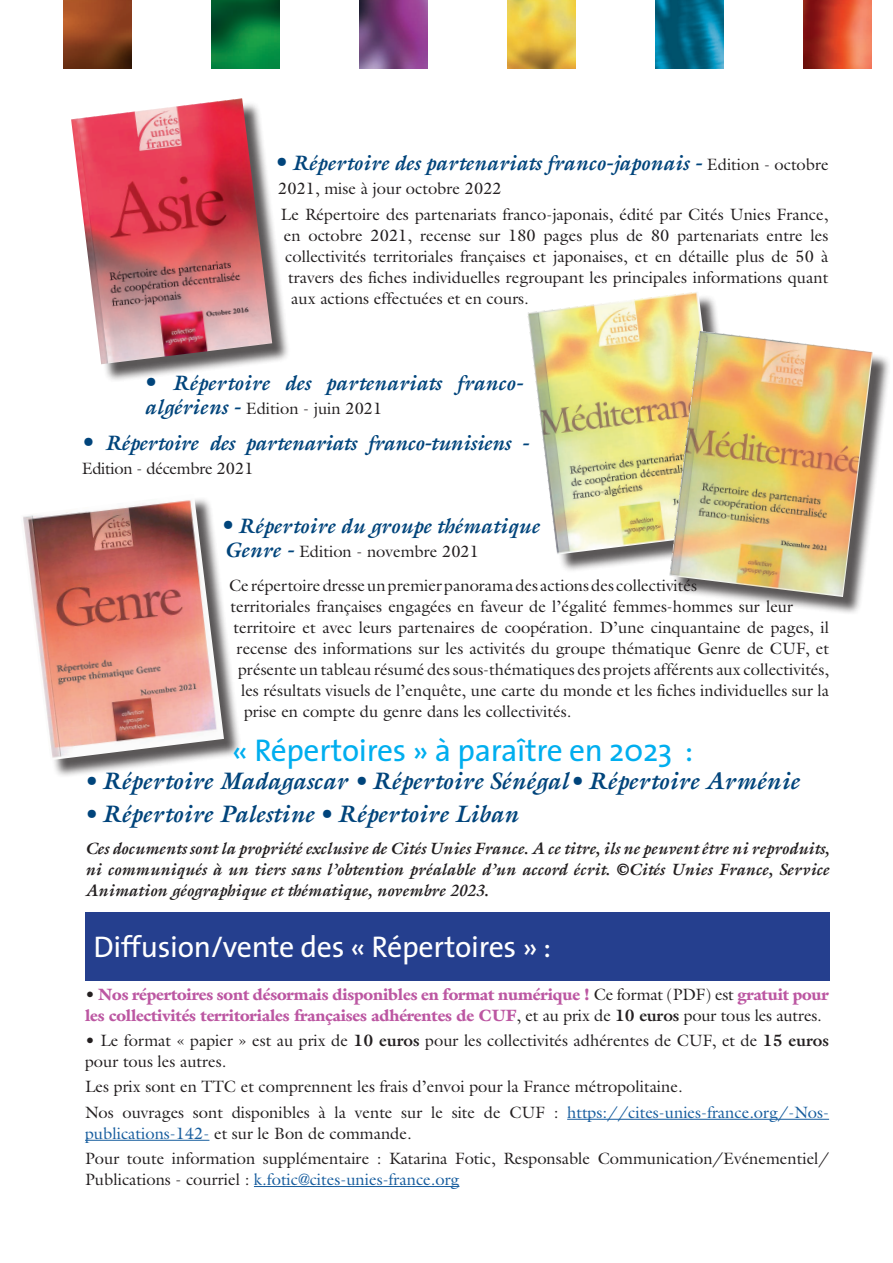
<style>
.page{position:relative;width:893px;height:1263px;background:#fff}
.page>*{position:absolute;margin:0;border:0;box-sizing:border-box;transform-origin:0 0}
.t1{font:31.5px "The Sans";letter-spacing:-.01em;color:#00aeef}
.t2{font:30px "The Sans";letter-spacing:-.01em;color:#fff}
.t3{font:italic 700 24px "Galliard Std";color:#00447b}
.t4{font:italic 700 21px "Galliard Std";color:#00447b}
.t5{font:italic 700 21px "Galliard Std";letter-spacing:-.02em;color:#00447b}
.t6{font:16.5px/25.2px "Galliard Std";color:#231f20}
.t7{font:italic 700 16.5px/21px "Galliard Std";color:#231f20;text-align:justify}
.t8{font:900 16.5px/21px "Galliard Std";letter-spacing:-.01em;color:#bc57a2}
.t9{font:16.5px "Galliard Std";color:#175d9e}
.t10{font:16.5px "Galliard Std";letter-spacing:-.02em;color:#231f20}
.s1{font-size:24px}
.s2{font-weight:400;font-style:normal;font-size:16.5px;color:#231f20}
.s3{font-weight:700;font-style:italic;font-size:21px;color:#00447b}
.s4{font-weight:400;color:#231f20}
.s5{font-weight:700;color:#231f20}
.s6{font-weight:700}
.s7{color:#175d9e}
.s8{color:#231f20}
</style>
<div class="page">
<img style="left:360px;top:0;width:68px;height:68px">
<img style="left:508px;top:0;width:68px;height:68px">
<img style="left:804px;top:0;width:68px;height:68px">
<img style="left:212px;top:0;width:68px;height:68px">
<img style="left:64px;top:0;width:68px;height:68px">
<img style="left:656px;top:0;width:68px;height:68px">
<div style="left:23px;top:497px;width:219px;height:281px;background:#231f20;opacity:.75"></div>
<img style="left:23px;top:497px;width:201px;height:263px">
<div style="left:530px;top:295px;width:216px;height:278px;background:#231f20;opacity:.75"></div>
<img style="left:527px;top:292px;width:201px;height:263px">
<hr style="left:567px;top:1119px;width:262px;height:1px;background:#175d9e">
<hr style="left:85px;top:1140px;width:124px;height:1px;background:#175d9e">
<hr style="left:254px;top:1186px;width:205px;height:1px;background:#175d9e">
<div style="left:85px;top:912px;width:744px;height:68px;background:#253f8e"></div>
<div style="left:672px;top:334px;width:219px;height:281px;background:#231f20;opacity:.75"></div>
<img style="left:669px;top:331px;width:204px;height:266px">
<div style="left:74px;top:101px;width:216px;height:282px;background:#231f20;opacity:.75"></div>
<img style="left:71px;top:98px;width:201px;height:266px">
<p class="t4" style="left:275px;top:150px;width:555px"><span class="s1">•</span> Répertoire des partenariats franco-japonais - <span class="s2">Edition - octobre</span></p>
<p class="t6" style="left:278px;top:176px;width:552px">2021, mise à jour octobre 2022<br>Le Répertoire des partenariats franco-japonais, édité par Cités Unies France,</p>
<p class="t6" style="left:284px;top:222px;width:546px">en octobre 2021, recense sur 180 pages plus de 80 partenariats entre les</p>
<p class="t6" style="left:285px;top:243px;width:545px">collectivités territoriales françaises et japonaises, et en détaille plus de 50 à</p>
<p class="t6" style="left:288px;top:264px;width:541px">travers des fiches individuelles regroupant les principales informations quant</p>
<p class="t6" style="left:291px;top:285px;width:239px">aux actions effectuées et en cours.</p>
<p class="t4" style="left:145px;top:369px;width:380px"><span class="s1">•</span> Répertoire des partenariats franco-</p>
<p class="t6" style="left:145px;top:395px;width:239px"><span class="s3">algériens -</span> Edition - juin 2021</p>
<p class="t5" style="left:82px;top:430px;width:448px"><span class="s1">•</span> Répertoire des partenariats franco-tunisiens -</p>
<p class="t10" style="left:82px;top:458px;width:173px">Edition - décembre 2021</p>
<p class="t4" style="left:221px;top:512px;width:320px"><span class="s1">•</span> Répertoire du groupe thématique</p>
<p class="t6" style="left:224px;top:534px;width:474px;line-height:34.3px"><span class="s3">Genre -</span> Edition - novembre 2021<br>Ce répertoire dresse un premier panorama des actions des collectivités</p>
<p class="t6" style="left:231px;top:594px;width:564px">territoriales françaises engagées en faveur de l’égalité femmes-hommes sur leur</p>
<p class="t6" style="left:234px;top:615px;width:597px">territoire et avec leurs partenaires de coopération. D’une cinquantaine de pages, il</p>
<p class="t6" style="left:237px;top:636px;width:594px">recense des informations sur les activités du groupe thématique Genre de CUF, et</p>
<p class="t6" style="left:238px;top:657px;width:592px">présente un tableau résumé des sous-thématiques des projets afférents aux collectivités,</p>
<p class="t6" style="left:241px;top:678px;width:590px">les résultats visuels de l’enquête, une carte du monde et les fiches individuelles sur la</p>
<p class="t6" style="left:244px;top:699px;width:329px">prise en compte du genre dans les collectivités.</p>
<h1 class="t1" style="left:232px;top:724px;width:463px">« Répertoires » à paraître en 2023 :</h1>
<h3 class="t3" style="left:85px;top:766px;width:716px">• Répertoire Madagascar • Répertoire Sénégal • Répertoire Arménie</h3>
<h3 class="t3" style="left:85px;top:798px;width:435px">• Répertoire Palestine • Répertoire Liban</h3>
<p class="t7" style="left:85px;top:838px;width:746px">Ces documents sont la propriété exclusive de Cités Unies France. A ce titre, ils ne peuvent être ni reproduits, ni communiqués à un tiers sans l’obtention préalable d’un accord écrit. ©Cités Unies France, Service Animation géographique et thématique, novembre 2023.</p>
<h2 class="t2" style="left:94px;top:922px;width:459px">Diffusion/vente des « Répertoires » :</h2>
<p class="t8" style="left:85px;top:984px;width:746px"><span class="s4">•</span> Nos répertoires sont désormais disponibles en format numérique ! <span class="s4">Ce format (PDF) est</span> gratuit pour les collectivités territoriales françaises adhérentes de CUF<span class="s4">, et au prix de</span> <span class="s5">10 euros</span> <span class="s4">pour tous les autres.</span></p>
<p class="t6" style="left:85px;top:1030px;width:746px;line-height:21px">• Le format « papier » est au prix de <span class="s6">10 euros</span> pour les collectivités adhérentes de CUF, et de <span class="s6">15 euros </span>pour tous les autres.</p>
<p class="t6" style="left:85px;top:1074px;width:745px">Les prix sont en TTC et comprennent les frais d’envoi pour la France métropolitaine.<br>Nos ouvrages sont disponibles à la vente sur le site de CUF : <span class="s7">https://cites-unies-france.org/-Nos-</span></p>
<p class="t6" style="left:85px;top:1120px;width:746px"><span class="s7">publications-142-</span> et sur le Bon de commande.<br>Pour toute information supplémentaire : Katarina Fotic, Responsable Communication/Evénementiel/</p>
<p class="t9" style="left:85px;top:1169px;width:376px"><span class="s8">Publications - courriel :</span> k.fotic@cites-unies-france.org</p>
</div>
